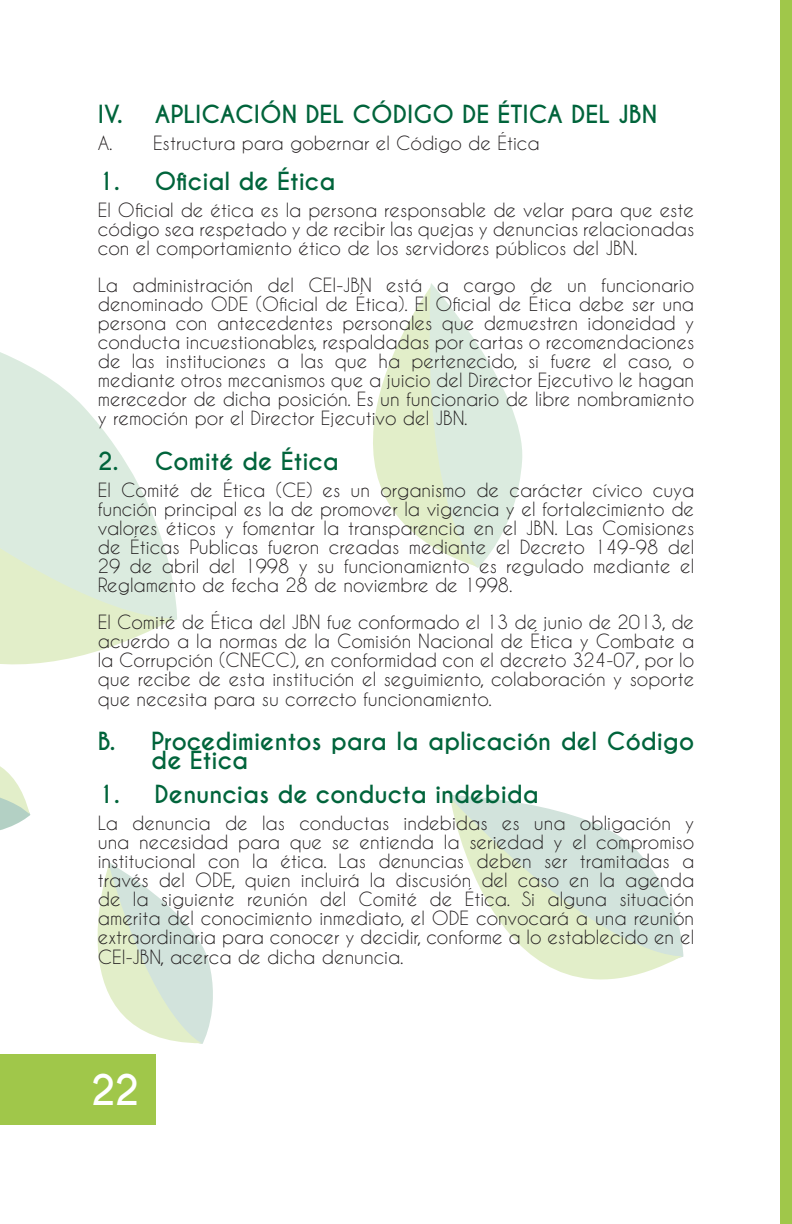
<style>
.page{position:relative;width:792px;height:1224px;background:#fff}
.page>*{position:absolute;margin:0;border:0;box-sizing:border-box;transform-origin:0 0}
.t1{font:700 39.8px "Caviar Dreams";color:#fff}
.t2{font:700 23.4px/19px "Caviar Dreams";color:#00643b}
.t3{font:18.4px/19px "Caviar Dreams";color:#231f20;text-align:justify}
</style>
<div class="page">
<svg style="left:0;top:352px;width:175px;height:463px"></svg>
<svg style="left:450px;top:798px;width:232px;height:182px"></svg>
<svg style="left:430px;top:283px;width:93px;height:285px"></svg>
<svg style="left:373px;top:287px;width:104px;height:280px"></svg>
<svg style="left:97px;top:862px;width:116px;height:182px"></svg>
<svg style="left:0;top:707px;width:30px;height:123px"></svg>
<svg style="left:780px;top:0;width:1px;height:120px"></svg>
<div style="left:781px;top:0;width:11px;height:1224px;background:#a0c74a"></div>
<div style="left:0;top:1054px;width:156px;height:70px;background:#a0c74a"></div>
<p class="t2" style="left:98px;top:106px;width:561px">IV. APLICACIÓN DEL CÓDIGO DE ÉTICA DEL JBN</p>
<p class="t3" style="left:98px;top:133px;width:444px">A. Estructura para gobernar el Código de Ética</p>
<p class="t2" style="left:98px;top:172px;width:239px">1. Oficial de Ética</p>
<p class="t3" style="left:98px;top:200px;width:598px">El Oficial de ética es la persona responsable de velar para que este código sea respetado y de recibir las quejas y denuncias relacionadas con el comportamiento ético de los servidores públicos del JBN.</p>
<p class="t3" style="left:98px;top:275px;width:598px">La administración del CEI-JBN está a cargo de un funcionario denominado ODE (Oficial de Ética). El Oficial de Ética debe ser una persona con antecedentes personales que demuestren idoneidad y conducta incuestionables, respaldadas por cartas o recomendaciones de las instituciones a las que ha pertenecido, si fuere el caso, o mediante otros mecanismos que a juicio del Director Ejecutivo le hagan merecedor de dicha posición. Es un funcionario de libre nombramiento y remoción por el Director Ejecutivo del JBN.</p>
<p class="t2" style="left:98px;top:452px;width:243px">2. Comité de Ética</p>
<p class="t3" style="left:98px;top:480px;width:598px">El Comité de Ética (CE) es un organismo de carácter cívico cuya función principal es la de promover la vigencia y el fortalecimiento de valores éticos y fomentar la transparencia en el JBN. Las Comisiones de Éticas Publicas fueron creadas mediante el Decreto 149-98 del 29 de abril del 1998 y su funcionamiento es regulado mediante el Reglamento de fecha 28 de noviembre de 1998.</p>
<p class="t3" style="left:98px;top:612px;width:598px">El Comité de Ética del JBN fue conformado el 13 de junio de 2013, de acuerdo a la normas de la Comisión Nacional de Ética y Combate a la Corrupción (CNECC), en conformidad con el decreto 324-07, por lo que recibe de esta institución el seguimiento, colaboración y soporte que necesita para su correcto funcionamiento.</p>
<p class="t2" style="left:151px;top:733px;width:544px;text-indent:-54px">B. Procedimientos para la aplicación del Código de Ética</p>
<p class="t2" style="left:98px;top:786px;width:443px">1. Denuncias de conducta indebida</p>
<p class="t3" style="left:98px;top:813px;width:598px">La denuncia de las conductas indebidas es una obligación y una necesidad para que se entienda la seriedad y el compromiso institucional con la ética. Las denuncias deben ser tramitadas a través del ODE, quien incluirá la discusión del caso en la agenda de la siguiente reunión del Comité de Ética. Si alguna situación amerita del conocimiento inmediato, el ODE convocará a una reunión extraordinaria para conocer y decidir, conforme a lo establecido en el CEI-JBN, acerca de dicha denuncia.</p>
<h1 class="t1" style="left:90px;top:1066px;width:51px">22</h1>
</div>
